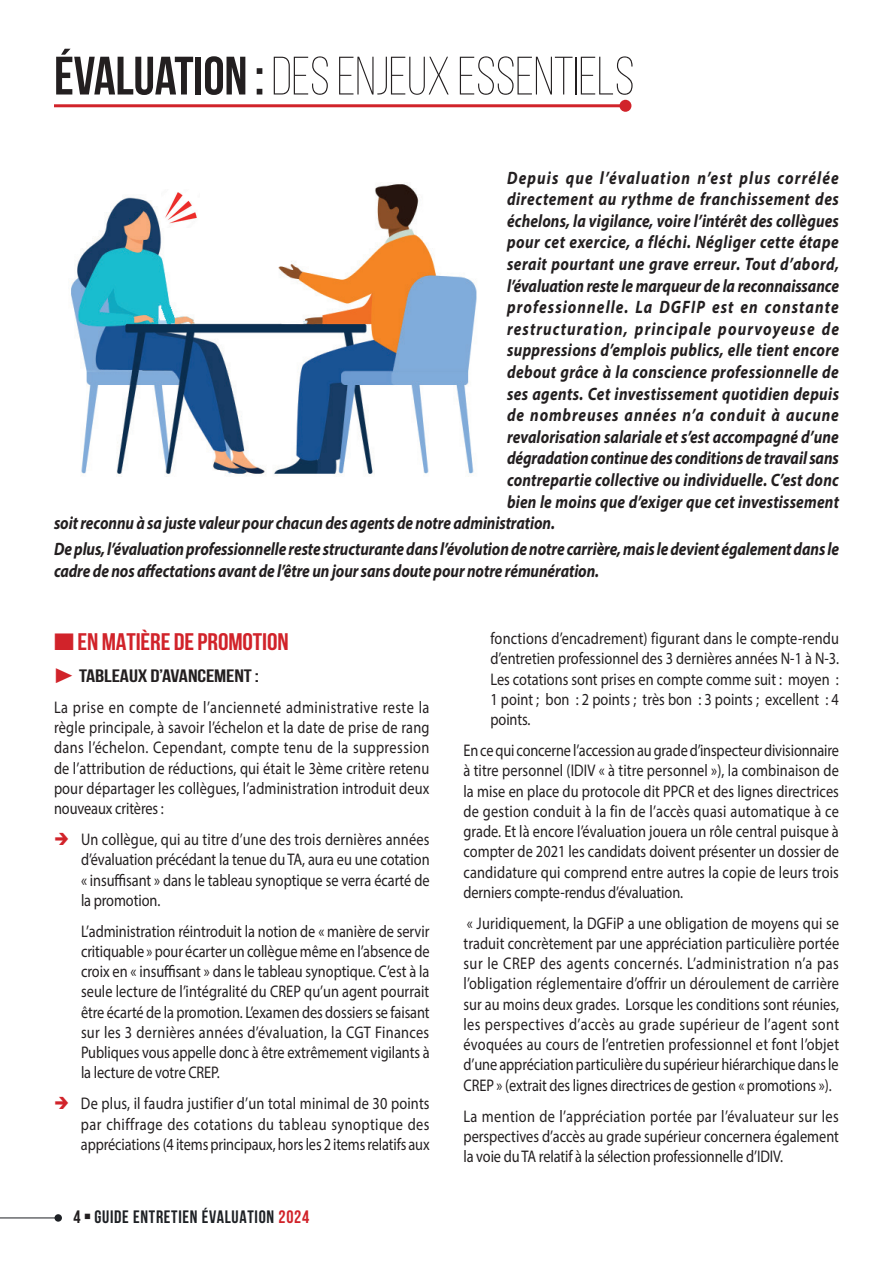
<style>
.page{position:relative;width:893px;height:1263px;background:#fff}
.page>*{position:absolute;margin:0;border:0;box-sizing:border-box;transform-origin:0 0}
.t1{font:300 54px "Bebas Neue";letter-spacing:-.005em;color:#231f20}
.t2{font:700 24px "Bebas Neue";letter-spacing:-.005em;color:#d1232a;scale:1.1 1}
.t3{font:italic 700 18px/21.6px "Myriad Pro";letter-spacing:.01em;color:#231f20;scale:.85 1}
.t4{font:italic 700 18px "Myriad Pro";letter-spacing:.03em;color:#231f20;scale:.85 1}
.t5{font:italic 700 18px "Myriad Pro";letter-spacing:.07em;color:#231f20;scale:.85 1}
.t6{font:italic 700 18px "Myriad Pro";letter-spacing:.075em;color:#231f20;scale:.85 1}
.t7{font:italic 700 18px "Myriad Pro";letter-spacing:.04em;color:#231f20;scale:.85 1}
.t8{font:italic 700 18px "Myriad Pro";letter-spacing:.055em;color:#231f20;scale:.85 1}
.t9{font:700 18px "Bebas Neue";letter-spacing:.04em;color:#1e2125}
.t10{font:700 18px "Bebas Neue";letter-spacing:-.005em;color:#231f20;scale:1.25 1}
.t11{font:16.8px/20.2px "Myriad Pro";letter-spacing:-.005em;color:#231f20;text-align:justify;scale:.85 1}
.s1{font-weight:700}
.s2{color:#d1232a}
.s3{color:#231f20}
</style>
<div class="page">
<hr style="left:0;top:1217px;width:56px;height:1px;background:#1e2125">
<div style="left:55px;top:1214px;width:7px;height:8px;background:#1e2125;border-radius:50%"></div>
<hr style="left:54px;top:104px;width:571px;height:3px;background:#d1232a">
<div style="left:619px;top:100px;width:12px;height:12px;background:#d1232a;border-radius:50%"></div>
<img style="left:71px;top:184px;width:406px;height:293px">
<img style="left:162px;top:190px;width:37px;height:37px">
<h1 class="t1" style="left:54px;top:47px;width:582px"><span class="s1">ÉVALUATION :</span> DES ENJEUX ESSENTIELS</h1>
<p class="t6" style="left:507px;top:166px;width:392px">Depuis que l’évaluation n’est plus corrélée</p>
<p class="t7" style="left:507px;top:187px;width:392px">directement au rythme de franchissement des</p>
<p class="t3" style="left:507px;top:209px;width:392px">échelons, la vigilance, voire l’intérêt des collègues</p>
<p class="t4" style="left:507px;top:231px;width:392px">pour cet exercice, a fléchi. Négliger cette étape</p>
<p class="t4" style="left:507px;top:252px;width:392px">serait pourtant une grave erreur. Tout d’abord,</p>
<p class="t3" style="left:507px;top:274px;width:392px">l’évaluation reste le marqueur de la reconnaissance</p>
<p class="t5" style="left:507px;top:295px;width:392px">professionnelle. La DGFIP est en constante</p>
<p class="t5" style="left:507px;top:317px;width:392px">restructuration, principale pourvoyeuse de</p>
<p class="t3" style="left:507px;top:339px;width:392px">suppressions d’emplois publics, elle tient encore</p>
<p class="t3" style="left:507px;top:361px;width:392px">debout grâce à la conscience professionnelle de</p>
<p class="t3" style="left:507px;top:382px;width:392px">ses agents. Cet investissement quotidien depuis</p>
<p class="t8" style="left:507px;top:403px;width:392px">de nombreuses années n’a conduit à aucune</p>
<p class="t3" style="left:507px;top:425px;width:392px">revalorisation salariale et s’est accompagné d’une</p>
<p class="t3" style="left:507px;top:447px;width:392px">dégradation continue des conditions de travail sans</p>
<p class="t3" style="left:507px;top:469px;width:392px">contrepartie collective ou individuelle. C’est donc</p>
<p class="t3" style="left:507px;top:490px;width:392px">bien le moins que d’exiger que cet investissement</p>
<p class="t3" style="left:54px;top:512px;width:591px">soit reconnu à sa juste valeur pour chacun des agents de notre administration.</p>
<p class="t3" style="left:54px;top:538px;width:925px">De plus, l’évaluation professionnelle reste structurante dans l’évolution de notre carrière, mais le devient également dans le cadre de nos affectations avant de l’être un jour sans doute pour notre rémunération.</p>
<h2 class="t2" style="left:54px;top:628px;width:215px">■ EN MATIÈRE DE PROMOTION</h2>
<p class="t10" style="left:54px;top:666px;width:166px"><span class="s2">◆</span> TABLEAUX D’AVANCEMENT :</p>
<p class="t11" style="left:54px;top:697px;width:443px">La prise en compte de l’ancienneté administrative reste la règle principale, à savoir l’échelon et la date de prise de rang dans l’échelon. Cependant, compte tenu de la suppression de l’attribution de réductions, qui était le 3ème critère retenu pour départager les collègues, l’administration introduit deux nouveaux critères :</p>
<p class="t11" style="left:81px;top:829px;width:412px;text-indent:-27px"><span class="s2">➔</span> Un collègue, qui au titre d’une des trois dernières années d’évaluation précédant la tenue du TA, aura eu une cotation « insuffisant » dans le tableau synoptique se verra écarté de la promotion.</p>
<p class="t11" style="left:81px;top:921px;width:412px">L’administration réintroduit la notion de « manière de servir critiquable » pour écarter un collègue même en l’absence de croix en « insuffisant » dans le tableau synoptique. C’est à la seule lecture de l’intégralité du CREP qu’un agent pourrait être écarté de la promotion. L’examen des dossiers se faisant sur les 3 dernières années d’évaluation, la CGT Finances Publiques vous appelle donc à être extrêmement vigilants à la lecture de votre CREP.</p>
<p class="t11" style="left:81px;top:1093px;width:412px;text-indent:-27px"><span class="s2">➔</span> De plus, il faudra justifier d’un total minimal de 30 points par chiffrage des cotations du tableau synoptique des appréciations (4 items principaux, hors les 2 items relatifs aux</p>
<p class="t9" style="left:74px;top:1207px;width:237px"><span class="s3">4</span> <span class="s3">▪</span> GUIDE ENTRETIEN ÉVALUATION <span class="s2">2024</span></p>
<p class="t11" style="left:490px;top:628px;width:412px">fonctions d’encadrement) figurant dans le compte-rendu d’entretien professionnel des 3 dernières années N-1 à N-3.<br>Les cotations sont prises en compte comme suit : moyen :<br>1 point ; bon : 2 points ; très bon : 3 points ; excellent : 4 points.</p>
<p class="t11" style="left:463px;top:740px;width:443px">En ce qui concerne l’accession au grade d’inspecteur divisionnaire à titre personnel (IDIV « à titre personnel »), la combinaison de la mise en place du protocole dit PPCR et des lignes directrices de gestion conduit à la fin de l’accès quasi automatique à ce grade. Et là encore l’évaluation jouera un rôle central puisque à compter de 2021 les candidats doivent présenter un dossier de candidature qui comprend entre autres la copie de leurs trois derniers compte-rendus d’évaluation.</p>
<p class="t11" style="left:463px;top:913px;width:443px">« Juridiquement, la DGFiP a une obligation de moyens qui se traduit concrètement par une appréciation particulière portée sur le CREP des agents concernés. L’administration n’a pas l’obligation réglementaire d’offrir un déroulement de carrière sur au moins deux grades. Lorsque les conditions sont réunies, les perspectives d’accès au grade supérieur de l’agent sont évoquées au cours de l’entretien professionnel et font l’objet d’une appréciation particulière du supérieur hiérarchique dans le CREP » (extrait des lignes directrices de gestion « promotions »).</p>
<p class="t11" style="left:463px;top:1105px;width:443px">La mention de l’appréciation portée par l’évaluateur sur les perspectives d’accès au grade supérieur concernera également la voie du TA relatif à la sélection professionnelle d’IDIV.</p>
</div>
